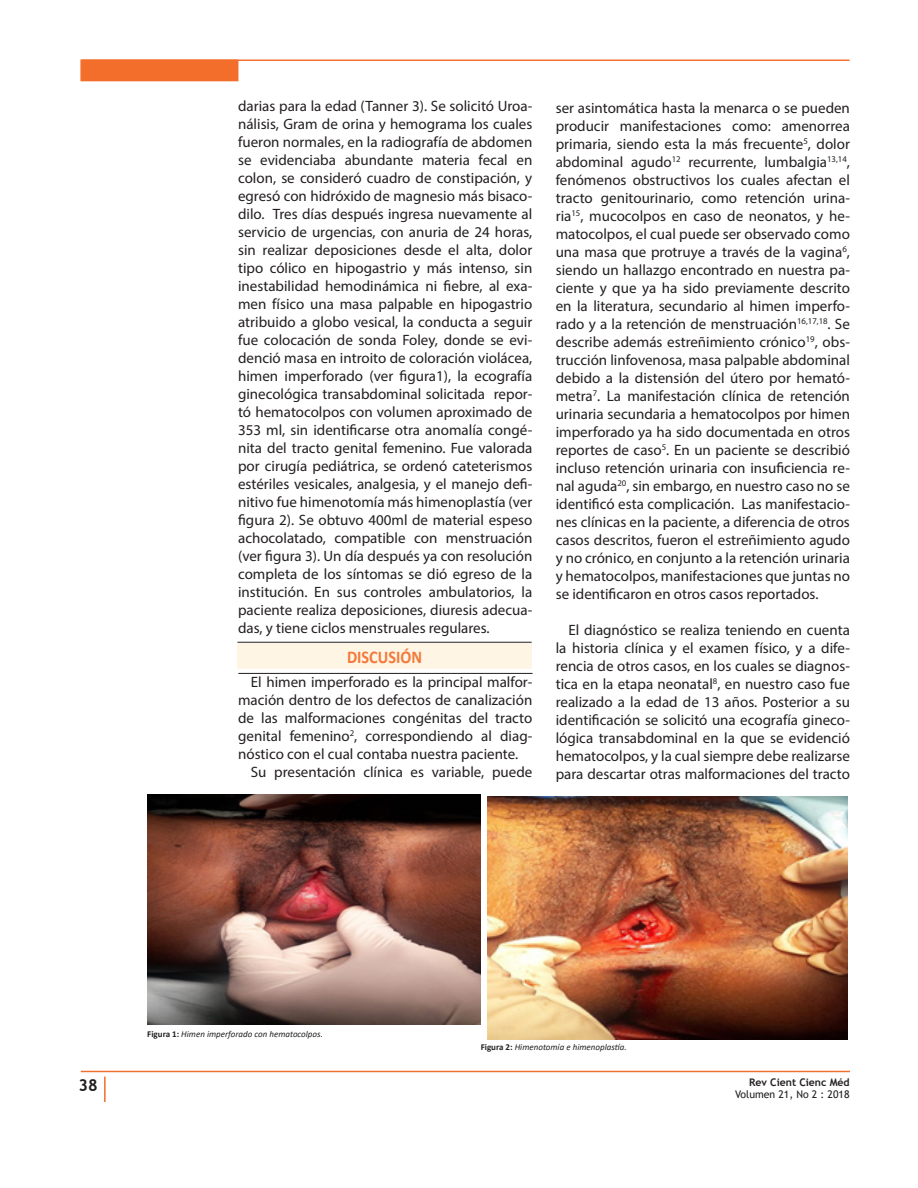
<style>
.page{position:relative;width:918px;height:1188px;background:#fff}
.page>*{position:absolute;margin:0;border:0;box-sizing:border-box;transform-origin:0 0}
.t1{font:700 18px "Calibri";color:#f36e2a;scale:.9 1}
.t2{font:700 16.5px "Trebuchet MS";color:#231f20}
.t3{font:15px/18px "Myriad Pro";color:#231f20;text-align:justify}
.t4{font:10.5px "Trebuchet MS";color:#231f20}
.t5{font:700 10.5px "Trebuchet MS";color:#231f20}
.t6{font:italic 9px "Calibri";color:#231f20}
.s1{font-weight:700;font-style:normal}
</style>
<div class="page">
<div style="left:80px;top:60px;width:158px;height:21px;background:#f36e2a"></div>
<hr style="left:81px;top:60px;width:769px;height:1px;background:#f36e2a">
<hr style="left:81px;top:1071px;width:769px;height:1px;background:#f36e2a">
<hr style="left:104px;top:1077px;width:2px;height:25px;background:#f36e2a">
<hr style="left:237px;top:642px;width:295px;height:1px;background:#231f20">
<hr style="left:238px;top:673px;width:295px;height:1px;background:#231f20">
<div style="left:237px;top:643px;width:295px;height:26px;background:#fff5e2"></div>
<img style="left:147px;top:795px;width:333px;height:230px">
<img style="left:488px;top:796px;width:359px;height:243px">
<p class="t3" style="left:238px;top:97px;width:296px">darias para la edad (Tanner 3). Se solicitó Uroa&shy;nálisis, Gram de orina y hemograma los cuales fueron normales, en la radiografía de abdomen se evidenciaba abundante materia fecal en colon, se consideró cuadro de constipación, y egresó con hidróxido de magnesio más bisaco&shy;dilo. Tres días después ingresa nuevamente al servicio de urgencias, con anuria de 24 horas, sin realizar deposiciones desde el alta, dolor tipo cólico en hipogastrio y más intenso, sin inestabilidad hemodinámica ni fiebre, al exa&shy;men físico una masa palpable en hipogastrio atribuido a globo vesical, la conducta a seguir fue colocación de sonda Foley, donde se evi&shy;denció masa en introito de coloración violácea, himen imperforado (ver figura1), la ecografía ginecológica transabdominal solicitada repor&shy;tó hematocolpos con volumen aproximado de 353 ml, sin identificarse otra anomalía congé&shy;nita del tracto genital femenino. Fue valorada por cirugía pediátrica, se ordenó cateterismos estériles vesicales, analgesia, y el manejo defi&shy;nitivo fue himenotomía más himenoplastía (ver figura 2). Se obtuvo 400ml de material espeso achocolatado, compatible con menstruación (ver figura 3). Un día después ya con resolución completa de los síntomas se dió egreso de la institución. En sus controles ambulatorios, la paciente realiza deposiciones, diuresis adecua&shy;das, y tiene ciclos menstruales regulares.</p>
<p class="t3" style="left:251px;top:673px;width:283px">El himen imperforado es la principal malfor-</p>
<p class="t3" style="left:238px;top:691px;width:296px">mación dentro de los defectos de canalización</p>
<p class="t3" style="left:238px;top:709px;width:296px">de las malformaciones congénitas del tracto</p>
<p class="t3" style="left:238px;top:727px;width:296px">genital femenino<sup>2</sup>, correspondiendo al diag-</p>
<p class="t3" style="left:238px;top:745px;width:282px">nóstico con el cual contaba nuestra paciente.</p>
<p class="t3" style="left:251px;top:763px;width:283px">Su presentación clínica es variable, puede</p>
<p class="t1" style="left:347px;top:644px;width:85px">DISCUSIÓN</p>
<p class="t3" style="left:556px;top:99px;width:296px">ser asintomática hasta la menarca o se pueden producir manifestaciones como: amenorrea primaria, siendo esta la más frecuente<sup>5</sup>, dolor abdominal agudo<sup>12</sup> recurrente, lumbalgia<sup>13,14</sup>, fenómenos obstructivos los cuales afectan el tracto genitourinario, como retención urina&shy;ria<sup>15</sup>, mucocolpos en caso de neonatos, y he&shy;matocolpos, el cual puede ser observado como una masa que protruye a través de la vagina<sup>6</sup>, siendo un hallazgo encontrado en nuestra pa&shy;ciente y que ya ha sido previamente descrito en la literatura, secundario al himen imperfo&shy;rado y a la retención de menstruación<sup>16,17,18</sup>. Se describe además estreñimiento crónico<sup>19</sup>, obs&shy;trucción linfovenosa, masa palpable abdominal debido a la distensión del útero por hemató&shy;metra<sup>7</sup>. La manifestación clínica de retención urinaria secundaria a hematocolpos por himen imperforado ya ha sido documentada en otros reportes de caso<sup>5</sup>. En un paciente se describió incluso retención urinaria con insuficiencia re&shy;nal aguda<sup>20</sup>, sin embargo, en nuestro caso no se identificó esta complicación. Las manifestacio&shy;nes clínicas en la paciente, a diferencia de otros casos descritos, fueron el estreñimiento agudo y no crónico, en conjunto a la retención urinaria y hematocolpos, manifestaciones que juntas no se identificaron en otros casos reportados.</p>
<p class="t3" style="left:556px;top:621px;width:296px;text-indent:13px">El diagnóstico se realiza teniendo en cuenta la historia clínica y el examen físico, y a dife&shy;rencia de otros casos, en los cuales se diagnos&shy;tica en la etapa neonatal<sup>8</sup>, en nuestro caso fue realizado a la edad de 13 años. Posterior a su identificación se solicitó una ecografía gineco&shy;lógica transabdominal en la que se evidenció hematocolpos, y la cual siempre debe realizarse para descartar otras malformaciones del tracto</p>
<p class="t2" style="left:78px;top:1075px;width:21px">38</p>
<p class="t6" style="left:147px;top:1028px;width:177px"><span class="s1">Figura 1:</span> Himen imperforado con hematocolpos.</p>
<p class="t6" style="left:481px;top:1041px;width:148px"><span class="s1">Figura 2:</span> Himenotomía e himenoplastía.</p>
<p class="t5" style="left:749px;top:1076px;width:102px">Rev Cient Cienc Méd</p>
<p class="t4" style="left:735px;top:1088px;width:116px">Volumen 21, No 2 : 2018</p>
</div>
